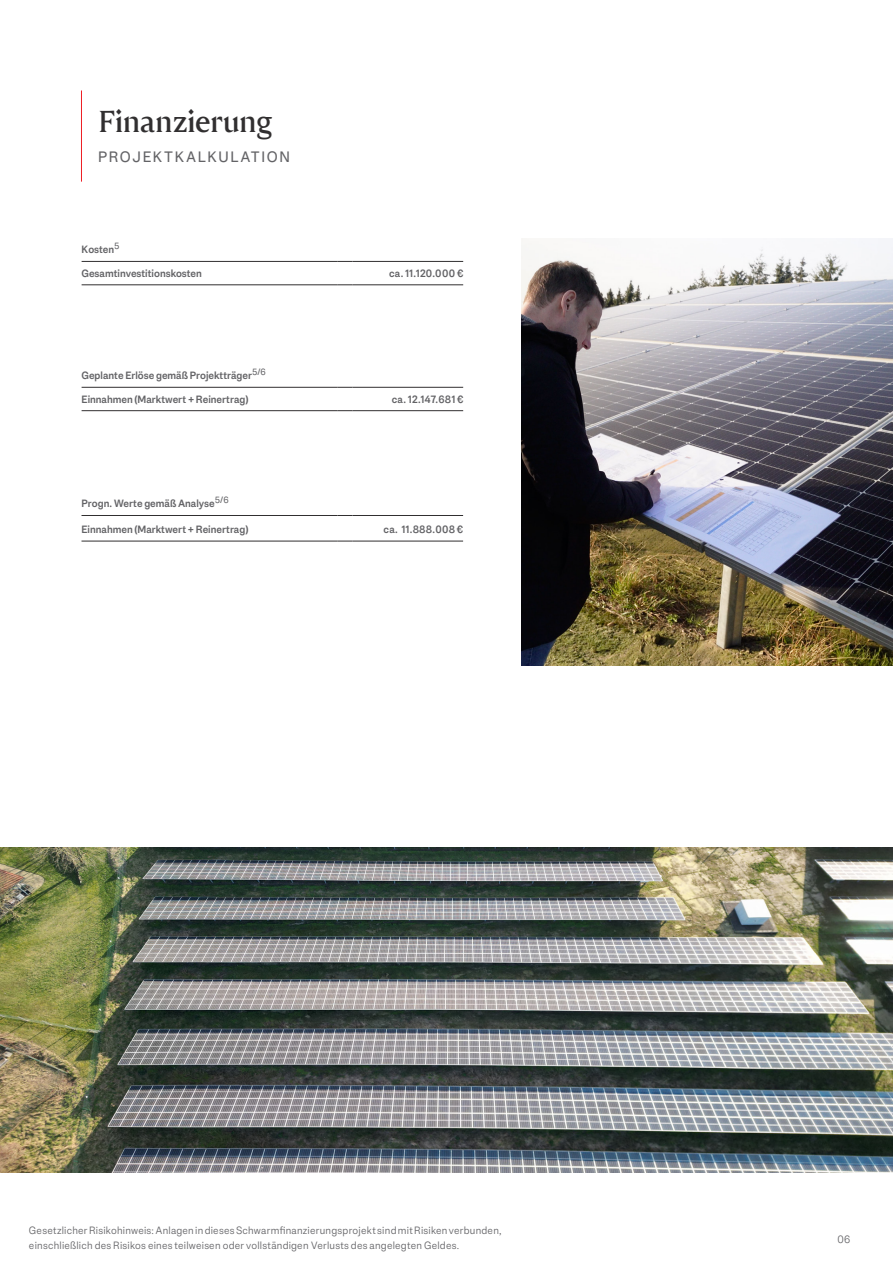
<style>
.page{position:relative;width:893px;height:1263px;background:#fff}
.page>*{position:absolute;margin:0;border:0;box-sizing:border-box;transform-origin:0 0}
.EV_Head1_20_26_left{font:700 30px "Engel Voelkers Head";letter-spacing:-.005em;color:#312f30}
.EV_Top-_Subline_10_15_left{font:15px "Engel Voelkers Text";letter-spacing:.105em;color:#636366}
.t1{font:300 10.5px/14.7px "Engel Voelkers Text";letter-spacing:.02em;color:#636366}
.EV_Table_Header_row_line_75{font:700 10.5px "Engel Voelkers Text";color:#636366}
.EV_Table_Header_row_line_centred{font:700 10.5px "Engel Voelkers Text";letter-spacing:.025em;color:#636366}
</style>
<div class="page">
<hr style="left:81px;top:90px;width:1px;height:92px;background:#ee1d23">
<img style="left:522px;top:238px;width:371px;height:427px">
<hr style="left:82px;top:387px;width:256px;height:1px;background:#312f30">
<svg style="left:338px;top:387px;width:15px;height:1px"></svg>
<hr style="left:353px;top:387px;width:110px;height:1px;background:#312f30">
<hr style="left:82px;top:410px;width:256px;height:1px;background:#312f30">
<svg style="left:338px;top:410px;width:15px;height:1px"></svg>
<hr style="left:353px;top:410px;width:110px;height:1px;background:#312f30">
<hr style="left:82px;top:515px;width:256px;height:1px;background:#312f30">
<svg style="left:338px;top:515px;width:15px;height:1px"></svg>
<hr style="left:353px;top:515px;width:110px;height:1px;background:#312f30">
<hr style="left:82px;top:541px;width:256px;height:1px;background:#312f30">
<svg style="left:338px;top:541px;width:15px;height:1px"></svg>
<hr style="left:353px;top:541px;width:110px;height:1px;background:#312f30">
<hr style="left:82px;top:261px;width:256px;height:1px;background:#312f30">
<svg style="left:338px;top:261px;width:15px;height:1px"></svg>
<hr style="left:353px;top:261px;width:110px;height:1px;background:#312f30">
<hr style="left:82px;top:284px;width:256px;height:1px;background:#312f30">
<svg style="left:338px;top:284px;width:15px;height:1px"></svg>
<hr style="left:353px;top:284px;width:110px;height:1px;background:#312f30">
<img style="left:0;top:847px;width:893px;height:325px">
<p class="EV_Head1_20_26_left" style="left:98px;top:102px;width:176px">Finanzierung</p>
<p class="EV_Top-_Subline_10_15_left" style="left:98px;top:147px;width:194px">PROJEKTKALKULATION</p>
<p class="EV_Table_Header_row_line_75" style="left:82px;top:243px;width:39px">Kosten<sup>5</sup></p>
<p class="EV_Table_Header_row_line_75" style="left:82px;top:266px;width:122px">Gesamtinvestitionskosten</p>
<p class="EV_Table_Header_row_line_centred" style="left:389px;top:266px;width:76px">ca. 11.120.000 €</p>
<p class="EV_Table_Header_row_line_75" style="left:82px;top:369px;width:186px">Geplante Erlöse gemäß Projektträger<sup>5/6</sup></p>
<p class="EV_Table_Header_row_line_75" style="left:82px;top:392px;width:168px">Einnahmen (Marktwert + Reinertrag)</p>
<p class="EV_Table_Header_row_line_centred" style="left:392px;top:392px;width:73px">ca. 12.147.681 €</p>
<p class="EV_Table_Header_row_line_75" style="left:82px;top:497px;width:149px">Progn. Werte gemäß Analyse<sup>5/6</sup></p>
<p class="EV_Table_Header_row_line_75" style="left:82px;top:522px;width:168px">Einnahmen (Marktwert + Reinertrag)</p>
<p class="EV_Table_Header_row_line_centred" style="left:384px;top:522px;width:81px">ca. 11.888.008 €</p>
<p class="t1" style="left:29px;top:1223px;width:474px">Gesetzlicher Risikohinweis: Anlagen in dieses Schwarmfinanzierungsprojekt sind mit Risiken verbunden, einschließlich des Risikos eines teilweisen oder vollständigen Verlusts des angelegten Geldes.</p>
<p class="t1" style="left:837px;top:1232px;width:14px">06</p>
</div>
